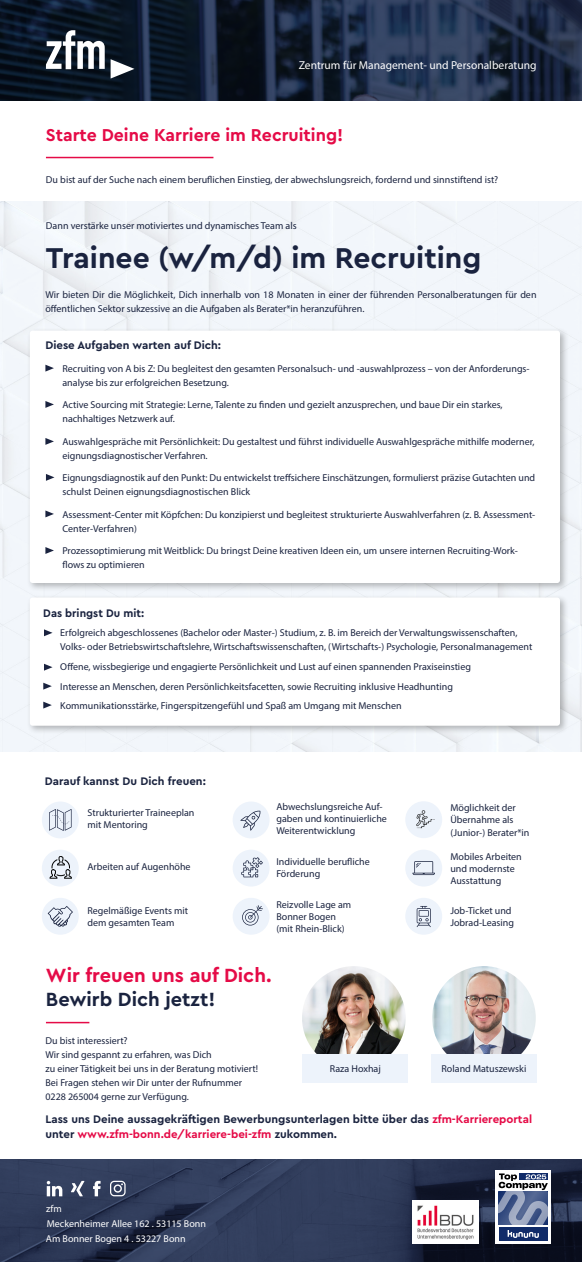
<style>
.page{position:relative;width:582px;height:1262px;background:#fff}
.page>*{position:absolute;margin:0;border:0;box-sizing:border-box;transform-origin:0 0}
.t1{font:700 30px "Cera Pro";color:#1a233f}
.t2{font:700 20px/24px "Cera Pro";color:#e50b47}
.t3{font:700 18px "Cera Pro";color:#e50b47}
.t4{font:700 11.5px/15px "Cera Pro";color:#1a233f}
.t5{font:11.5px "Myriad Pro";color:#fff}
.t6{font:10px/12px "Myriad Pro";color:#1a233f}
.t7{font:10px "Myriad Pro";color:#fff}
.s1{color:#1a233f}
.s2{color:#e50b47}
</style>
<div class="page">
<hr style="left:46px;top:157px;width:167px;height:1px;background:#e50b47">
<div style="left:0;top:201px;width:581px;height:550px;background:#f2f6fb"></div>
<div style="left:27px;top:327px;width:541px;height:265px;background:#1d1d1b;opacity:.3"></div>
<div style="left:30px;top:330px;width:529px;height:253px;background:#fff;border-radius:3px"></div>
<svg style="left:45px;top:365px;width:9px;height:6px"></svg>
<svg style="left:45px;top:401px;width:9px;height:7px"></svg>
<svg style="left:45px;top:438px;width:9px;height:7px"></svg>
<div style="left:27px;top:594px;width:541px;height:140px;background:#1d1d1b;opacity:.3"></div>
<div style="left:30px;top:597px;width:529px;height:128px;background:#fff;border-radius:3px"></div>
<svg style="left:44px;top:629px;width:8px;height:7px"></svg>
<svg style="left:44px;top:663px;width:8px;height:7px"></svg>
<svg style="left:43px;top:682px;width:9px;height:7px"></svg>
<svg style="left:43px;top:701px;width:9px;height:7px"></svg>
<div style="left:42px;top:801px;width:37px;height:37px;background:#edf3fb;border-radius:50%"></div>
<div style="left:42px;top:849px;width:37px;height:37px;background:#edf3fb;border-radius:50%"></div>
<div style="left:42px;top:897px;width:37px;height:37px;background:#edf3fb;border-radius:50%"></div>
<svg style="left:49px;top:809px;width:22px;height:22px"></svg>
<div style="left:232px;top:849px;width:37px;height:37px;background:#edf3fb;border-radius:50%"></div>
<svg style="left:241px;top:857px;width:21px;height:20px"></svg>
<div style="left:232px;top:897px;width:37px;height:37px;background:#edf3fb;border-radius:50%"></div>
<svg style="left:242px;top:905px;width:21px;height:20px"></svg>
<div style="left:232px;top:801px;width:37px;height:37px;background:#edf3fb;border-radius:50%"></div>
<svg style="left:240px;top:810px;width:20px;height:20px"></svg>
<svg style="left:48px;top:906px;width:25px;height:21px"></svg>
<div style="left:405px;top:801px;width:37px;height:37px;background:#edf3fb;border-radius:50%"></div>
<img style="left:416px;top:810px;width:19px;height:19px">
<svg style="left:46px;top:474px;width:8px;height:7px"></svg>
<svg style="left:45px;top:510px;width:9px;height:7px"></svg>
<svg style="left:45px;top:547px;width:9px;height:7px"></svg>
<div style="left:405px;top:849px;width:37px;height:37px;background:#edf3fb;border-radius:50%"></div>
<svg style="left:412px;top:861px;width:22px;height:14px"></svg>
<div style="left:405px;top:897px;width:36px;height:37px;background:#edf3fb;border-radius:50%"></div>
<svg style="left:416px;top:906px;width:14px;height:21px"></svg>
<hr style="left:46px;top:1021px;width:43px;height:2px;background:#e50b47">
<img style="left:302px;top:966px;width:103px;height:103px;border-radius:52px">
<img style="left:431px;top:966px;width:104px;height:103px;border-radius:52px">
<div style="left:302px;top:1054px;width:105px;height:28px;background:#edf3fb"></div>
<div style="left:431px;top:1054px;width:105px;height:28px;background:#edf3fb"></div>
<img style="left:49px;top:856px;width:23px;height:22px">
<img style="left:0;top:0;width:581px;height:100px">
<svg style="left:46px;top:30px;width:88px;height:49px"></svg>
<img style="left:0;top:1159px;width:581px;height:102px">
<svg style="left:93px;top:1180px;width:7px;height:16px"></svg>
<svg style="left:110px;top:1180px;width:15px;height:16px"></svg>
<svg style="left:47px;top:1180px;width:15px;height:16px"></svg>
<svg style="left:71px;top:1180px;width:13px;height:16px"></svg>
<svg style="left:495px;top:1170px;width:55px;height:74px"></svg>
<div style="left:498px;top:1227px;width:49px;height:13px;background:#102b69"></div>
<svg style="left:507px;top:1230px;width:31px;height:7px"></svg>
<svg style="left:498px;top:1191px;width:49px;height:34px;background:#6c7ca2"></svg>
<svg style="left:498px;top:1173px;width:49px;height:17px"></svg>
<img style="left:412px;top:1200px;width:65px;height:43px">
<p class="t5" style="left:298px;top:58px;width:239px">Zentrum für Management- und Personalberatung</p>
<p class="t3" style="left:46px;top:123px;width:298px">Starte Deine Karriere im Recruiting!</p>
<p class="t6" style="left:46px;top:173px;width:453px">Du bist auf der Suche nach einem beruflichen Einstieg, der abwechslungsreich, fordernd und sinnstiftend ist?</p>
<p class="t6" style="left:46px;top:219px;width:252px">Dann verstärke unser motiviertes und dynamisches Team als</p>
<p class="t1" style="left:46px;top:238px;width:436px">Trainee (w/m/d) im Recruiting</p>
<p class="t6" style="left:45px;top:288px;width:492px;line-height:14px">Wir bieten Dir die Möglichkeit, Dich innerhalb von 18 Monaten in einer der führenden Personalberatungen für den öffentlichen Sektor sukzessive an die Aufgaben als Berater*in heranzuführen.</p>
<p class="t4" style="left:45px;top:337px;width:177px">Diese Aufgaben warten auf Dich:</p>
<p class="t6" style="left:62px;top:361px;width:468px;line-height:14px">Recruiting von A bis Z: Du begleitest den gesamten Personalsuch- und -auswahlprozess – von der Anforderungs&shy;analyse bis zur erfolgreichen Besetzung.</p>
<p class="t6" style="left:62px;top:398px;width:441px;line-height:14px">Active Sourcing mit Strategie: Lerne, Talente zu finden und gezielt anzusprechen, und baue Dir ein starkes, nachhaltiges Netzwerk auf.</p>
<p class="t6" style="left:62px;top:434px;width:473px;line-height:14px">Auswahlgespräche mit Persönlichkeit: Du gestaltest und führst individuelle Auswahlgespräche mithilfe moderner, eignungsdiagnostischer Verfahren.</p>
<p class="t6" style="left:62px;top:471px;width:474px;line-height:14px">Eignungsdiagnostik auf den Punkt: Du entwickelst treffsichere Einschätzungen, formulierst präzise Gutachten und schulst Deinen eignungsdiagnostischen Blick</p>
<p class="t6" style="left:62px;top:507px;width:474px;line-height:14px">Assessment-Center mit Köpfchen: Du konzipierst und begleitest strukturierte Auswahlverfahren (z. B. Assessment-<br>Center-Verfahren)</p>
<p class="t6" style="left:62px;top:544px;width:456px;line-height:14px">Prozessoptimierung mit Weitblick: Du bringst Deine kreativen Ideen ein, um unsere internen Recruiting-Work&shy;flows zu optimieren</p>
<p class="t4" style="left:43px;top:605px;width:102px">Das bringst Du mit:</p>
<p class="t6" style="left:60px;top:626px;width:473px;line-height:14px">Erfolgreich abgeschlossenes (Bachelor oder Master-) Studium, z. B. im Bereich der Verwaltungswissenschaften,<br>Volks- oder Betriebswirtschaftslehre, Wirtschaftswissenschaften, (Wirtschafts-) Psychologie, Personalmanagement</p>
<p class="t6" style="left:60px;top:660px;width:411px">Offene, wissbegierige und engagierte Persönlichkeit und Lust auf einen spannenden Praxiseinstieg</p>
<p class="t6" style="left:60px;top:680px;width:394px">Interesse an Menschen, deren Persönlichkeitsfacetten, sowie Recruiting inklusive Headhunting</p>
<p class="t6" style="left:60px;top:700px;width:342px">Kommunikationsstärke, Fingerspitzengefühl und Spaß am Umgang mit Menschen</p>
<p class="t4" style="left:45px;top:773px;width:162px">Darauf kannst Du Dich freuen:</p>
<p class="t6" style="left:87px;top:806px;width:108px">Strukturierter Traineeplan mit Mentoring</p>
<p class="t6" style="left:87px;top:860px;width:104px">Arbeiten auf Augenhöhe</p>
<p class="t6" style="left:87px;top:904px;width:102px">Regelmäßige Events mit dem gesamten Team</p>
<p class="t6" style="left:276px;top:800px;width:112px">Abwechslungsreiche Auf&shy;gaben und kontinuierliche<br>Weiterentwicklung</p>
<p class="t6" style="left:450px;top:802px;width:80px">Möglichkeit der<br>Übernahme als (Junior-) Berater*in</p>
<p class="t6" style="left:276px;top:855px;width:95px">Individuelle berufliche<br>Förderung</p>
<p class="t6" style="left:276px;top:898px;width:76px">Reizvolle Lage am<br>Bonner Bogen (mit Rhein-Blick)</p>
<p class="t6" style="left:450px;top:850px;width:73px">Mobiles Arbeiten und modernste<br>Ausstattung</p>
<p class="t6" style="left:450px;top:904px;width:65px">Job-Ticket und<br>Jobrad-Leasing</p>
<p class="t2" style="left:46px;top:962px;width:227px">Wir freuen uns auf Dich.<br><span class="s1">Bewirb Dich jetzt!</span></p>
<p class="t6" style="left:45px;top:1034px;width:84px">Du bist interessiert?</p>
<p class="t6" style="left:45px;top:1048px;width:168px">Wir sind gespannt zu erfahren, was Dich</p>
<p class="t6" style="left:45px;top:1062px;width:214px">zu einer Tätigkeit bei uns in der Beratung motiviert!</p>
<p class="t6" style="left:45px;top:1075px;width:198px;line-height:14px">Bei Fragen stehen wir Dir unter der Rufnummer<br>0228 265004 gerne zur Verfügung.</p>
<p class="t4" style="left:45px;top:1111px;width:487px">Lass uns Deine aussagekräftigen Bewerbungsunterlagen bitte über das <span class="s2">zfm-Karriereportal </span>unter <span class="s2">www.zfm-bonn.de/karriere-bei-zfm</span> zukommen.</p>
<p class="t6" style="left:329px;top:1062px;width:52px">Raza Hoxhaj</p>
<p class="t6" style="left:441px;top:1062px;width:86px">Roland Matuszewski</p>
<p class="t7" style="left:46px;top:1202px;width:17px">zfm</p>
<p class="t7" style="left:47px;top:1217px;width:160px">Meckenheimer Allee 162 . 53115 Bonn</p>
<p class="t7" style="left:46px;top:1232px;width:141px">Am Bonner Bogen 4 . 53227 Bonn</p>
</div>
